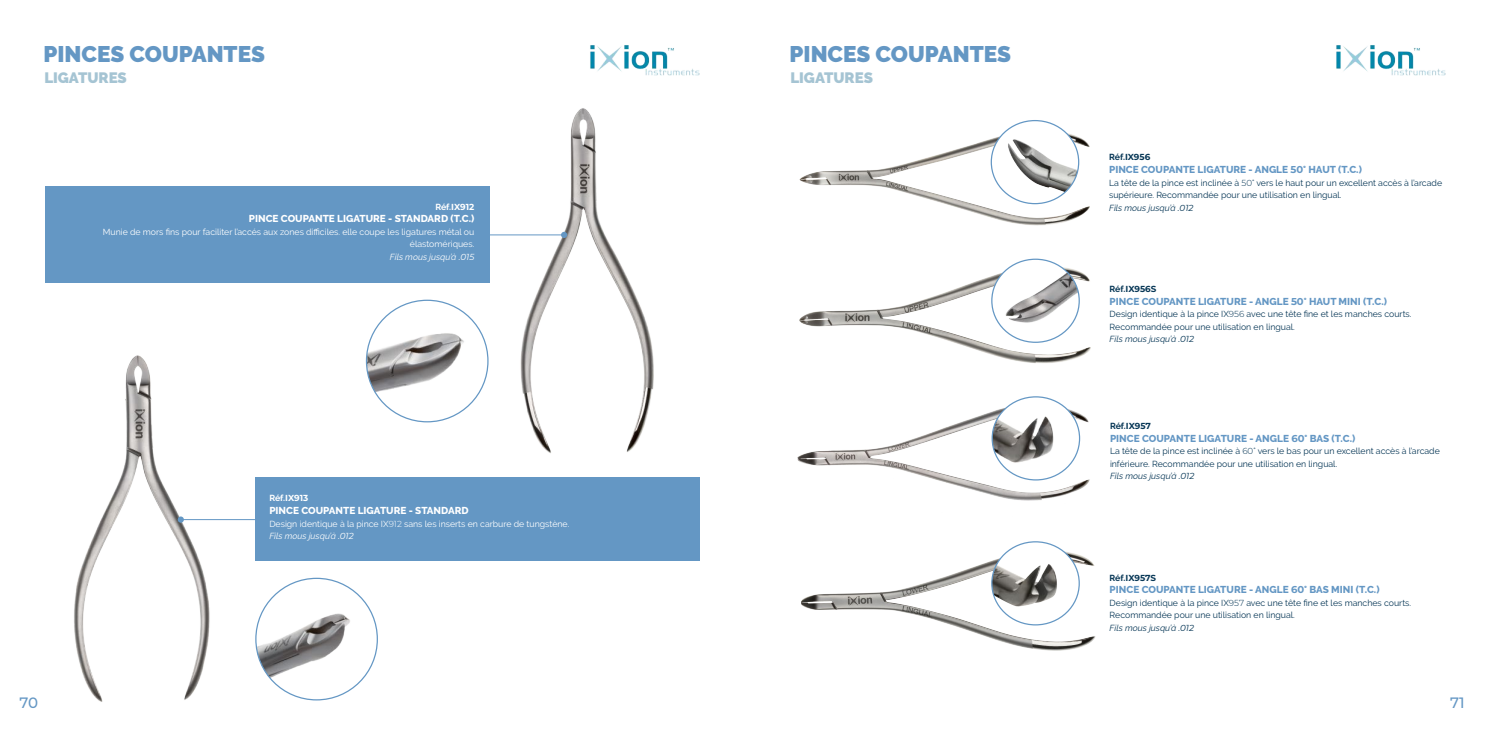
<style>
.page{position:relative;width:1489px;height:745px;background:#fff}
.page>*{position:absolute;margin:0;border:0;box-sizing:border-box;transform-origin:0 0}
.t1{font:900 22.5px "Raleway";color:#6497c4}
.t2{font:900 15px "Raleway";color:#a5c4d3}
.t3{font:500 15px "Montserrat";color:#6497c4}
.t4{font:800 10px "Raleway";color:#6497c4}
.t5{font:800 10px "Raleway";color:#fff}
.t6{font:8.75px/12.5px "Raleway";color:#063655}
.t7{font:8.75px/12.5px "Raleway";color:#fff}
.t8{font:700 8.75px "Montserrat";color:#063655}
.t9{font:700 8.75px "Montserrat";letter-spacing:-.005em;color:#fff}
.s1{font-family:"Raleway"}
.s2{font-style:italic}
.s3{font-family:"Montserrat";font-style:italic}
.s4{font-family:"Montserrat";font-weight:300}
.s5{font-family:"Montserrat";font-weight:700}
</style>
<div class="page">
<div style="left:45px;top:186px;width:444px;height:96px;background:#6497c4"></div>
<div style="left:255px;top:477px;width:444px;height:83px;background:#6497c4"></div>
<img style="left:74px;top:355px;width:192px;height:347px">
<img style="left:256px;top:601px;width:100px;height:98px">
<svg style="left:178px;top:516px;width:6px;height:6px"></svg>
<hr style="left:181px;top:519px;width:82px;height:1px;background:#6497c4">
<img style="left:467px;top:108px;width:187px;height:345px">
<img style="left:366px;top:311px;width:122px;height:110px">
<svg style="left:561px;top:232px;width:6px;height:6px"></svg>
<hr style="left:482px;top:234px;width:82px;height:1px;background:#6497c4">
<img style="left:590px;top:45px;width:110px;height:31px">
<img style="left:801px;top:550px;width:294px;height:100px">
<img style="left:799px;top:130px;width:291px;height:96px">
<div style="left:991px;top:120px;width:87px;height:83px;background:#fff;border-radius:50%"></div>
<img style="left:1008px;top:139px;width:69px;height:53px">
<img style="left:799px;top:271px;width:292px;height:92px">
<svg style="left:991px;top:259px;width:88px;height:83px"></svg>
<img style="left:996px;top:264px;width:83px;height:73px">
<div style="left:991px;top:541px;width:88px;height:83px;background:#fff;border-radius:50%"></div>
<img style="left:991px;top:563px;width:66px;height:43px">
<img style="left:797px;top:402px;width:293px;height:99px">
<div style="left:992px;top:396px;width:87px;height:83px;background:#fff;border-radius:50%"></div>
<img style="left:992px;top:396px;width:66px;height:83px">
<img style="left:1336px;top:45px;width:110px;height:31px">
<h1 class="t1" style="left:43px;top:36px;width:223px">PINCES COUPANTES</h1>
<h2 class="t2" style="left:44px;top:66px;width:84px">LIGATURES</h2>
<p class="t9" style="left:435px;top:200px;width:40px"><span class="s1">Réf.</span>IX912</p>
<p class="t5" style="left:249px;top:211px;width:227px">PINCE COUPANTE LIGATURE - STANDARD (T.C.)</p>
<p class="t7" style="left:103px;top:225px;width:373px;text-align:right">Munie de mors fins pour faciliter l’accés aux zones difficiles. elle coupe les ligatures métal ou élastomériques.<br><span class="s2">Fils mous jusqu’à</span> <span class="s3">.015</span></p>
<p class="t9" style="left:269px;top:491px;width:40px"><span class="s1">Réf.</span>IX913</p>
<p class="t5" style="left:269px;top:502px;width:201px">PINCE COUPANTE LIGATURE - STANDARD</p>
<p class="t7" style="left:269px;top:516px;width:301px">Design identique à la pince IX<span class="s4">912</span> sans les inserts en carbure de tungstène.<br><span class="s2">Fils mous jusqu’à</span> <span class="s3">.012</span></p>
<h1 class="t1" style="left:789px;top:36px;width:223px">PINCES COUPANTES</h1>
<h2 class="t2" style="left:790px;top:66px;width:84px">LIGATURES</h2>
<p class="t8" style="left:1109px;top:151px;width:43px"><span class="s1">Réf.</span>IX956</p>
<p class="t4" style="left:1109px;top:162px;width:254px">PINCE COUPANTE LIGATURE - ANGLE <span class="s5">50</span>° HAUT (T.C.)</p>
<p class="t6" style="left:1109px;top:176px;width:334px">La tête de la pince est inclinée à <span class="s4">50</span>° vers le haut pour un excellent accès à l’arcade supérieure. Recommandée pour une utilisation en lingual.<br><span class="s2">Fils mous jusqu’à</span> <span class="s3">.012</span></p>
<p class="t8" style="left:1109px;top:282px;width:48px"><span class="s1">Réf.</span>IX956S</p>
<p class="t4" style="left:1109px;top:293px;width:279px">PINCE COUPANTE LIGATURE - ANGLE <span class="s5">50</span>° HAUT MINI (T.C.)</p>
<p class="t6" style="left:1109px;top:307px;width:303px">Design identique à la pince IX<span class="s4">956</span> avec une tête fine et les manches courts.<br>Recommandée pour une utilisation en lingual.<br><span class="s2">Fils mous jusqu’à</span> <span class="s3">.012</span></p>
<p class="t8" style="left:1109px;top:419px;width:42px"><span class="s1">Réf.</span>IX957</p>
<p class="t4" style="left:1109px;top:430px;width:247px">PINCE COUPANTE LIGATURE - ANGLE <span class="s5">60</span>° BAS (T.C.)</p>
<p class="t6" style="left:1109px;top:444px;width:331px">La tête de la pince est inclinée à <span class="s4">60</span>° vers le bas pour un excellent accès à l’arcade inférieure. Recommandée pour une utilisation en lingual.<br><span class="s2">Fils mous jusqu’à</span> <span class="s3">.012</span></p>
<p class="t8" style="left:1109px;top:571px;width:48px"><span class="s1">Réf.</span>IX957S</p>
<p class="t4" style="left:1109px;top:582px;width:271px">PINCE COUPANTE LIGATURE - ANGLE <span class="s5">60</span>° BAS MINI (T.C.)</p>
<p class="t6" style="left:1109px;top:595px;width:303px">Design identique à la pince IX<span class="s4">957</span> avec une tête fine et les manches courts.<br>Recommandée pour une utilisation en lingual.<br><span class="s2">Fils mous jusqu’à</span> <span class="s3">.012</span></p>
<h2 class="t3" style="left:19px;top:691px;width:20px">70</h2>
<h2 class="t3" style="left:1449px;top:691px;width:16px">71</h2>
</div>
